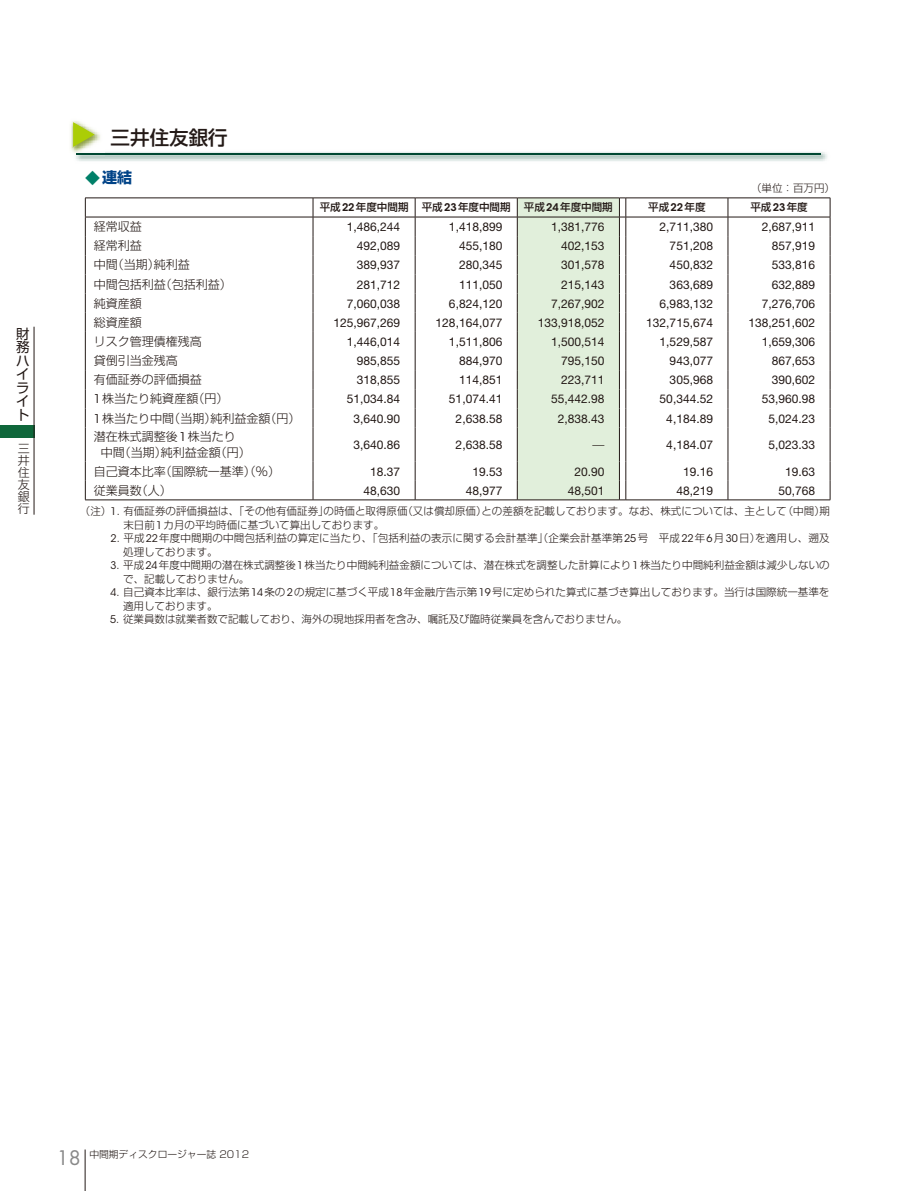
<style>
.page{position:relative;width:915px;height:1191px;background:#fff}
.page>*{position:absolute;margin:0;border:0;box-sizing:border-box;transform-origin:0 0}
.t1{font:500 19.5px "Shin Go Pr 6 N";color:#231916}
.t2{font:19.5px "Futura Std";color:#898989}
.t3{font:700 15px "Shin Go Pr 6 N";color:#004387}
.t4{font:13.5px/13.5px "Shin Go Pr 6 N";color:#231916;text-align:justify}
.t5{font:12px "Helvetica Neue LT Std";color:#231916}
.t6{font:300 12px/12px "Shin Go Pr 6 N";color:#231916;text-align:justify}
.t7{font:300 10.5px/13.5px "Shin Go Pr 6 N";letter-spacing:.005em;color:#231916}
.t8{font:500 10.5px "Shin Go Pr 6 N";color:#231916}
.t9{font:300 9.75px "Shin Go Pr 6 N";color:#231916}
.s1{color:#008069}
.s2{font-family:"ITC Avant Garde Std";font-weight:600}
.s3{font-family:"ITC Avant Garde Std";font-weight:400}
</style>
<div class="page">
<div style="left:0;top:425px;width:34px;height:13px;background:#0f673b"></div>
<hr style="left:34px;top:327px;width:1px;height:187px;background:#231916">
<hr style="left:85px;top:1149px;width:1px;height:42px;background:#231916">
<hr style="left:85px;top:198px;width:228px;height:1px;background:#231916">
<hr style="left:313px;top:198px;width:102px;height:1px;background:#231916">
<hr style="left:415px;top:198px;width:102px;height:1px;background:#231916">
<hr style="left:625px;top:198px;width:102px;height:1px;background:#231916">
<hr style="left:727px;top:198px;width:103px;height:1px;background:#231916">
<hr style="left:85px;top:217px;width:228px;height:1px;background:#231916">
<hr style="left:313px;top:217px;width:102px;height:1px;background:#231916">
<hr style="left:415px;top:217px;width:102px;height:1px;background:#231916">
<hr style="left:625px;top:217px;width:102px;height:1px;background:#231916">
<hr style="left:727px;top:217px;width:103px;height:1px;background:#231916">
<svg style="left:85px;top:198px;width:1px;height:229px"></svg>
<svg style="left:312px;top:198px;width:1px;height:229px"></svg>
<svg style="left:415px;top:198px;width:1px;height:229px"></svg>
<svg style="left:727px;top:198px;width:1px;height:229px"></svg>
<svg style="left:829px;top:198px;width:1px;height:229px"></svg>
<hr style="left:85px;top:427px;width:1px;height:34px;background:#231916">
<hr style="left:312px;top:427px;width:1px;height:34px;background:#231916">
<hr style="left:415px;top:427px;width:1px;height:34px;background:#231916">
<hr style="left:727px;top:427px;width:1px;height:34px;background:#231916">
<hr style="left:829px;top:427px;width:1px;height:34px;background:#231916">
<svg style="left:85px;top:461px;width:1px;height:38px"></svg>
<svg style="left:312px;top:461px;width:1px;height:38px"></svg>
<svg style="left:415px;top:461px;width:1px;height:38px"></svg>
<svg style="left:727px;top:461px;width:1px;height:38px"></svg>
<svg style="left:829px;top:461px;width:1px;height:38px"></svg>
<hr style="left:85px;top:499px;width:228px;height:1px;background:#231916">
<hr style="left:313px;top:499px;width:102px;height:1px;background:#231916">
<hr style="left:415px;top:499px;width:102px;height:1px;background:#231916">
<svg style="left:517px;top:198px;width:109px;height:302px;background:#dce9d7"></svg>
<hr style="left:625px;top:499px;width:102px;height:1px;background:#231916">
<hr style="left:727px;top:499px;width:103px;height:1px;background:#231916">
<img style="left:71px;top:121px;width:29px;height:29px">
<svg style="left:73px;top:122px;width:22px;height:25px"></svg>
<img style="left:76px;top:152px;width:751px;height:9px">
<img style="left:72px;top:148px;width:32px;height:9px">
<hr style="left:76px;top:153px;width:744px;height:2px;background:#004832">
<p class="t4" style="left:16px;top:326px;width:15px">財務ハイライト</p>
<p class="t6" style="left:18px;top:441px;width:13px">三井住友銀行</p>
<h1 class="t1" style="left:111px;top:121px;width:119px">三井住友銀行</h1>
<p class="t3" style="left:85px;top:166px;width:49px"><span class="s1">◆</span>連結</p>
<p class="t7" style="left:750px;top:180px;width:85px">（単位：百万円）</p>
<p class="t8" style="left:319px;top:199px;width:90px">平成<span class="s2">22</span>年度中間期</p>
<p class="t8" style="left:421px;top:199px;width:90px">平成<span class="s2">23</span>年度中間期</p>
<p class="t8" style="left:523px;top:199px;width:90px">平成<span class="s2">24</span>年度中間期</p>
<p class="t8" style="left:648px;top:199px;width:59px">平成<span class="s2">22</span>年度</p>
<p class="t8" style="left:750px;top:199px;width:59px">平成<span class="s2">23</span>年度</p>
<p class="t6" style="left:94px;top:219px;width:49px">経常収益</p>
<p class="t5" style="left:347px;top:220px;width:55px">1,486,244</p>
<p class="t5" style="left:449px;top:220px;width:55px">1,418,899</p>
<p class="t5" style="left:551px;top:220px;width:55px">1,381,776</p>
<p class="t5" style="left:659px;top:220px;width:55px">2,711,380</p>
<p class="t5" style="left:761px;top:220px;width:55px">2,687,911</p>
<p class="t6" style="left:94px;top:239px;width:49px">経常利益</p>
<p class="t5" style="left:357px;top:239px;width:45px">492,089</p>
<p class="t5" style="left:459px;top:239px;width:45px">455,180</p>
<p class="t5" style="left:561px;top:239px;width:45px">402,153</p>
<p class="t5" style="left:669px;top:239px;width:45px">751,208</p>
<p class="t5" style="left:771px;top:239px;width:45px">857,919</p>
<p class="t6" style="left:94px;top:258px;width:97px">中間（当期）純利益</p>
<p class="t5" style="left:357px;top:258px;width:45px">389,937</p>
<p class="t5" style="left:459px;top:258px;width:45px">280,345</p>
<p class="t5" style="left:561px;top:258px;width:45px">301,578</p>
<p class="t5" style="left:669px;top:258px;width:45px">450,832</p>
<p class="t5" style="left:771px;top:258px;width:45px">533,816</p>
<p class="t6" style="left:94px;top:277px;width:139px">中間包括利益（包括利益）</p>
<p class="t5" style="left:357px;top:277px;width:45px">281,712</p>
<p class="t5" style="left:459px;top:277px;width:45px">111,050</p>
<p class="t5" style="left:561px;top:277px;width:45px">215,143</p>
<p class="t5" style="left:669px;top:277px;width:45px">363,689</p>
<p class="t5" style="left:771px;top:277px;width:45px">632,889</p>
<p class="t6" style="left:94px;top:296px;width:49px">純資産額</p>
<p class="t5" style="left:347px;top:296px;width:55px">7,060,038</p>
<p class="t5" style="left:449px;top:296px;width:55px">6,824,120</p>
<p class="t5" style="left:551px;top:296px;width:55px">7,267,902</p>
<p class="t5" style="left:659px;top:296px;width:55px">6,983,132</p>
<p class="t5" style="left:761px;top:296px;width:55px">7,276,706</p>
<p class="t6" style="left:94px;top:315px;width:49px">総資産額</p>
<p class="t5" style="left:333px;top:315px;width:68px">125,967,269</p>
<p class="t5" style="left:435px;top:315px;width:68px">128,164,077</p>
<p class="t5" style="left:537px;top:315px;width:68px">133,918,052</p>
<p class="t5" style="left:646px;top:315px;width:68px">132,715,674</p>
<p class="t5" style="left:748px;top:315px;width:68px">138,251,602</p>
<p class="t6" style="left:94px;top:334px;width:109px">リスク管理債権残高</p>
<p class="t5" style="left:347px;top:334px;width:55px">1,446,014</p>
<p class="t5" style="left:449px;top:334px;width:55px">1,511,806</p>
<p class="t5" style="left:551px;top:334px;width:55px">1,500,514</p>
<p class="t5" style="left:659px;top:334px;width:55px">1,529,587</p>
<p class="t5" style="left:761px;top:334px;width:55px">1,659,306</p>
<p class="t6" style="left:94px;top:353px;width:85px">貸倒引当金残高</p>
<p class="t5" style="left:357px;top:354px;width:45px">985,855</p>
<p class="t5" style="left:459px;top:354px;width:45px">884,970</p>
<p class="t5" style="left:561px;top:354px;width:45px">795,150</p>
<p class="t5" style="left:669px;top:354px;width:45px">943,077</p>
<p class="t5" style="left:771px;top:354px;width:45px">867,653</p>
<p class="t6" style="left:94px;top:373px;width:109px">有価証券の評価損益</p>
<p class="t5" style="left:357px;top:373px;width:45px">318,855</p>
<p class="t5" style="left:459px;top:373px;width:45px">114,851</p>
<p class="t5" style="left:561px;top:373px;width:45px">223,711</p>
<p class="t5" style="left:669px;top:373px;width:45px">305,968</p>
<p class="t5" style="left:771px;top:373px;width:45px">390,602</p>
<p class="t6" style="left:94px;top:392px;width:136px"><span class="s3">1</span>株当たり純資産額（円）</p>
<p class="t5" style="left:347px;top:392px;width:55px">51,034.84</p>
<p class="t5" style="left:449px;top:392px;width:55px">51,074.41</p>
<p class="t5" style="left:551px;top:392px;width:55px">55,442.98</p>
<p class="t5" style="left:659px;top:392px;width:55px">50,344.52</p>
<p class="t5" style="left:761px;top:392px;width:55px">53,960.98</p>
<p class="t6" style="left:94px;top:411px;width:208px"><span class="s3">1</span>株当たり中間（当期）純利益金額（円）</p>
<p class="t5" style="left:353px;top:411px;width:48px">3,640.90</p>
<p class="t5" style="left:455px;top:411px;width:48px">2,638.58</p>
<p class="t5" style="left:557px;top:411px;width:48px">2,838.43</p>
<p class="t5" style="left:666px;top:411px;width:48px">4,184.89</p>
<p class="t5" style="left:768px;top:411px;width:48px">5,024.23</p>
<p class="t6" style="left:101px;top:428px;width:152px;line-height:15.8px;text-indent:-7px">潜在株式調整後<span class="s3">1</span>株当たり中間（当期）純利益金額（円）</p>
<p class="t5" style="left:353px;top:438px;width:48px">3,640.86</p>
<p class="t5" style="left:455px;top:438px;width:48px">2,638.58</p>
<p class="t6" style="left:592px;top:437px;width:13px">—</p>
<p class="t5" style="left:666px;top:438px;width:48px">4,184.07</p>
<p class="t5" style="left:768px;top:438px;width:48px">5,023.33</p>
<p class="t6" style="left:94px;top:464px;width:187px">自己資本比率（国際統一基準）（％）</p>
<p class="t5" style="left:370px;top:464px;width:32px">18.37</p>
<p class="t5" style="left:472px;top:464px;width:32px">19.53</p>
<p class="t5" style="left:574px;top:464px;width:32px">20.90</p>
<p class="t5" style="left:682px;top:464px;width:32px">19.16</p>
<p class="t5" style="left:784px;top:464px;width:32px">19.63</p>
<p class="t6" style="left:94px;top:483px;width:79px">従業員数（人）</p>
<p class="t5" style="left:363px;top:483px;width:38px">48,630</p>
<p class="t5" style="left:465px;top:483px;width:38px">48,977</p>
<p class="t5" style="left:567px;top:483px;width:38px">48,501</p>
<p class="t5" style="left:676px;top:483px;width:38px">48,219</p>
<p class="t5" style="left:778px;top:483px;width:38px">50,768</p>
<p class="t7" style="left:123px;top:503px;width:707px;text-indent:-44px">（注）<span class="s3">1.</span> 有価証券の評価損益は、「その他有価証券」の時価と取得原価（又は償却原価）との差額を記載しております。なお、株式については、主として（中間）期末日前<span class="s3">1</span>カ月の平均時価に基づいて算出しております。</p>
<p class="t7" style="left:123px;top:530px;width:707px;text-indent:-13px"><span class="s3">2.</span> 平成<span class="s3">22</span>年度中間期の中間包括利益の算定に当たり、「包括利益の表示に関する会計基準」（企業会計基準第<span class="s3">25</span>号 平成<span class="s3">22</span>年<span class="s3">6</span>月<span class="s3">30</span>日）を適用し、遡及処理しております。</p>
<p class="t7" style="left:123px;top:558px;width:707px;text-indent:-13px"><span class="s3">3.</span> 平成<span class="s3">24</span>年度中間期の潜在株式調整後<span class="s3">1</span>株当たり中間純利益金額については、潜在株式を調整した計算により<span class="s3">1</span>株当たり中間純利益金額は減少しないので、記載しておりません。</p>
<p class="t7" style="left:123px;top:585px;width:707px;text-indent:-12px"><span class="s3">4.</span> 自己資本比率は、銀行法第<span class="s3">14</span>条の<span class="s3">2</span>の規定に基づく平成<span class="s3">18</span>年金融庁告示第<span class="s3">19</span>号に定められた算式に基づき算出しております。当行は国際統一基準を適用しております。</p>
<p class="t7" style="left:110px;top:612px;width:518px"><span class="s3">5.</span> 従業員数は就業者数で記載しており、海外の現地採用者を含み、嘱託及び臨時従業員を含んでおりません。</p>
<h1 class="t2" style="left:57px;top:1145px;width:26px">18</h1>
<p class="t9" style="left:89px;top:1146px;width:161px">中間期ディスクロージャー誌 2012</p>
</div>
